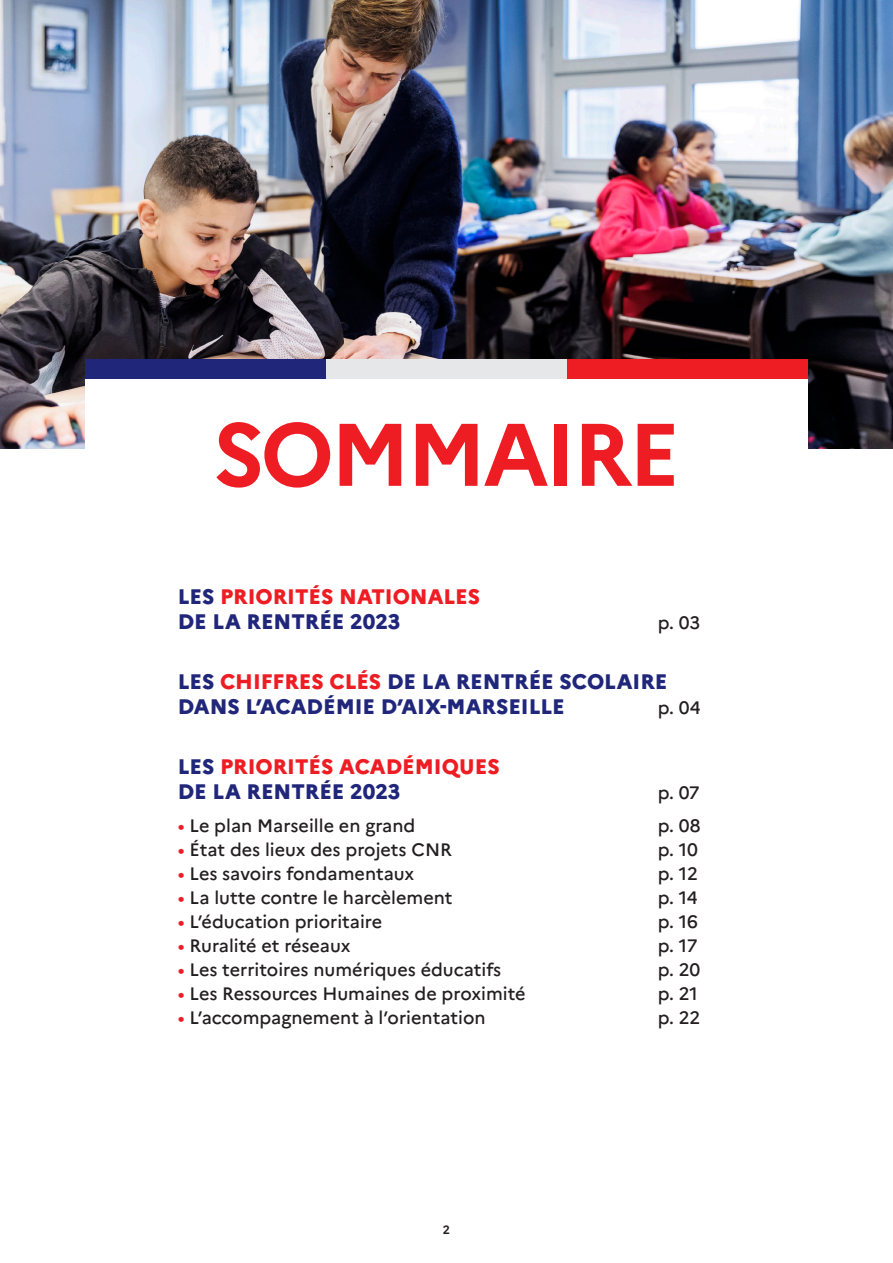
<style>
.page{position:relative;width:893px;height:1263px;background:#fff}
.page>*{position:absolute;margin:0;border:0;box-sizing:border-box;transform-origin:0 0}
.Sous-titre_niveau_2{font:700 88.5px "Marianne";letter-spacing:-.04em;color:#ee1d23}
.t1{font:800 21px/25.5px "Marianne";color:#ee1d23}
.t2{font:800 21px/25.5px "Marianne";color:#20277b}
.t3{font:500 18px "Marianne";color:#231f20}
.t4{font:700 12px "Marianne";color:#231f20}
.s1{color:#20277b}
.s2{color:#ee1d23}
</style>
<div class="page">
<img style="left:0;top:0;width:893px;height:449px">
<div style="left:85px;top:360px;width:723px;height:166px;background:#fff"></div>
<div style="left:85px;top:360px;width:241px;height:19px;background:#20277b"></div>
<div style="left:326px;top:360px;width:241px;height:19px;background:#e6e7e9"></div>
<div style="left:567px;top:360px;width:241px;height:19px;background:#ee1d23"></div>
<p class="Sous-titre_niveau_2" style="left:213px;top:400px;width:469px">SOMMAIRE</p>
<p class="t1" style="left:178px;top:583px;width:304px"><span class="s1">LES</span> PRIORITÉS NATIONALES<br><span class="s1">DE LA RENTRÉE 2023</span></p>
<p class="t3" style="left:658px;top:612px;width:44px">p. 03</p>
<p class="t2" style="left:178px;top:668px;width:491px">LES <span class="s2">CHIFFRES CLÉS</span> DE LA RENTRÉE SCOLAIRE<br>DANS L’ACADÉMIE D’AIX-MARSEILLE</p>
<p class="t3" style="left:658px;top:697px;width:44px">p. 04</p>
<p class="t1" style="left:178px;top:753px;width:323px"><span class="s1">LES</span> PRIORITÉS ACADÉMIQUES<br><span class="s1">DE LA RENTRÉE 2023</span></p>
<p class="t3" style="left:658px;top:782px;width:43px">p. 07</p>
<p class="t3" style="left:178px;top:814px;width:239px"><span class="s2">•</span> Le plan Marseille en grand</p>
<p class="t3" style="left:658px;top:814px;width:44px">p. 08</p>
<p class="t3" style="left:178px;top:838px;width:276px"><span class="s2">•</span> État des lieux des projets CNR</p>
<p class="t3" style="left:658px;top:838px;width:42px">p. 10</p>
<p class="t3" style="left:178px;top:862px;width:238px"><span class="s2">•</span> Les savoirs fondamentaux</p>
<p class="t3" style="left:658px;top:862px;width:42px">p. 12</p>
<p class="t3" style="left:178px;top:886px;width:276px"><span class="s2">•</span> La lutte contre le harcèlement</p>
<p class="t3" style="left:658px;top:886px;width:41px">p. 14</p>
<p class="t3" style="left:178px;top:910px;width:206px"><span class="s2">•</span> L’éducation prioritaire</p>
<p class="t3" style="left:658px;top:910px;width:42px">p. 16</p>
<p class="t3" style="left:178px;top:934px;width:174px"><span class="s2">•</span> Ruralité et réseaux</p>
<p class="t3" style="left:658px;top:934px;width:41px">p. 17</p>
<p class="t3" style="left:178px;top:958px;width:325px"><span class="s2">•</span> Les territoires numériques éducatifs</p>
<p class="t3" style="left:658px;top:958px;width:44px">p. 20</p>
<p class="t3" style="left:178px;top:982px;width:349px"><span class="s2">•</span> Les Ressources Humaines de proximité</p>
<p class="t3" style="left:658px;top:982px;width:41px">p. 21</p>
<p class="t3" style="left:178px;top:1006px;width:309px"><span class="s2">•</span> L’accompagnement à l’orientation</p>
<p class="t3" style="left:658px;top:1006px;width:44px">p. 22</p>
<p class="t4" style="left:443px;top:1223px;width:9px">2</p>
</div>
